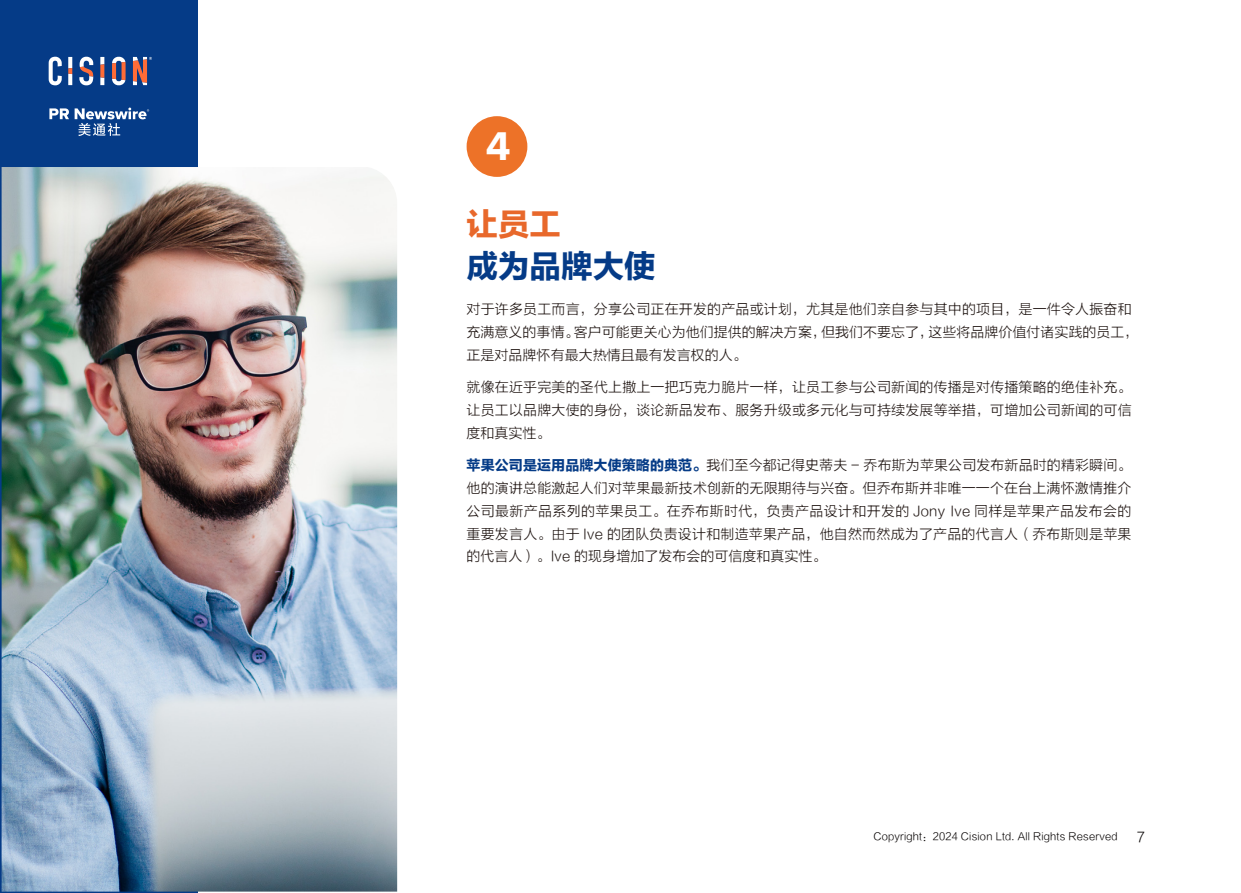
<style>
.page{position:relative;width:1241px;height:893px;background:#fff}
.page>*{position:absolute;margin:0;border:0;box-sizing:border-box;transform-origin:0 0}
.小标题{font:700 41.65px "Proxima Nova";color:#fff}
.标题橘{font:31.5px/42px "FZLTDHK GBK1 0";color:#053b87}
.正文{font:14px/22.8px "FZLTXHK";letter-spacing:.01em;color:#231916;text-align:justify}
.t1{font:14px "FZLTXHK";color:#050101}
.t2{font:10.5px "FZLTXHK";color:#050101}
.s1{color:#e8682b}
.s2{font-family:"FZLTDHK GBK1 0";color:#053b87}
</style>
<div class="page">
<div style="left:0;top:0;width:197px;height:893px;background:#053b87"></div>
<svg style="left:68px;top:57px;width:4px;height:11px"></svg>
<svg style="left:68px;top:74px;width:4px;height:11px"></svg>
<svg style="left:68px;top:68px;width:4px;height:6px"></svg>
<svg style="left:79px;top:57px;width:14px;height:28px"></svg>
<svg style="left:100px;top:78px;width:4px;height:7px"></svg>
<svg style="left:100px;top:57px;width:4px;height:7px"></svg>
<svg style="left:100px;top:64px;width:4px;height:14px"></svg>
<svg style="left:112px;top:57px;width:14px;height:29px"></svg>
<svg style="left:49px;top:57px;width:13px;height:28px"></svg>
<svg style="left:133px;top:57px;width:19px;height:28px"></svg>
<svg style="left:49px;top:108px;width:20px;height:11px"></svg>
<svg style="left:75px;top:108px;width:74px;height:28px"></svg>
<img style="left:2px;top:167px;width:395px;height:725px">
<div style="left:466px;top:116px;width:61px;height:61px;background:#ed7228;border-radius:50%"></div>
<p class="小标题" style="left:486px;top:127px;width:26px">4</p>
<p class="标题橘" style="left:466px;top:205px;width:190px"><span class="s1">让员工<br></span>成为品牌大使</p>
<p class="正文" style="left:466px;top:298px;width:673px;text-align:left">对于许多员工而言，分享公司正在开发的产品或计划，尤其是他们亲自参与其中的项目，是一件令人振奋和充满意义的事情。客户可能更关心为他们提供的解决方案，但我们不要忘了，这些将品牌价值付诸实践的员工，正是对品牌怀有最大热情且最有发言权的人。</p>
<p class="正文" style="left:466px;top:376px;width:666px">就像在近乎完美的圣代上撒上一把巧克力脆片一样，让员工参与公司新闻的传播是对传播策略的绝佳补充。让员工以品牌大使的身份，谈论新品发布、服务升级或多元化与可持续发展等举措，可增加公司新闻的可信度和真实性。</p>
<p class="正文" style="left:466px;top:454px;width:666px"><span class="s2">苹果公司是运用品牌大使策略的典范。</span>我们至今都记得史蒂夫 - 乔布斯为苹果公司发布新品时的精彩瞬间。他的演讲总能激起人们对苹果最新技术创新的无限期待与兴奋。但乔布斯并非唯一一个在台上满怀激情推介公司最新产品系列的苹果员工。在乔布斯时代，负责产品设计和开发的 Jony Ive 同样是苹果产品发布会的重要发言人。由于 Ive 的团队负责设计和制造苹果产品，他自然而然成为了产品的代言人（乔布斯则是苹果的代言人）。Ive 的现身增加了发布会的可信度和真实性。</p>
<p class="t2" style="left:873px;top:831px;width:246px">Copyright：2024 Cision Ltd. All Rights Reserved</p>
<p class="t1" style="left:1136px;top:829px;width:10px">7</p>
</div>
